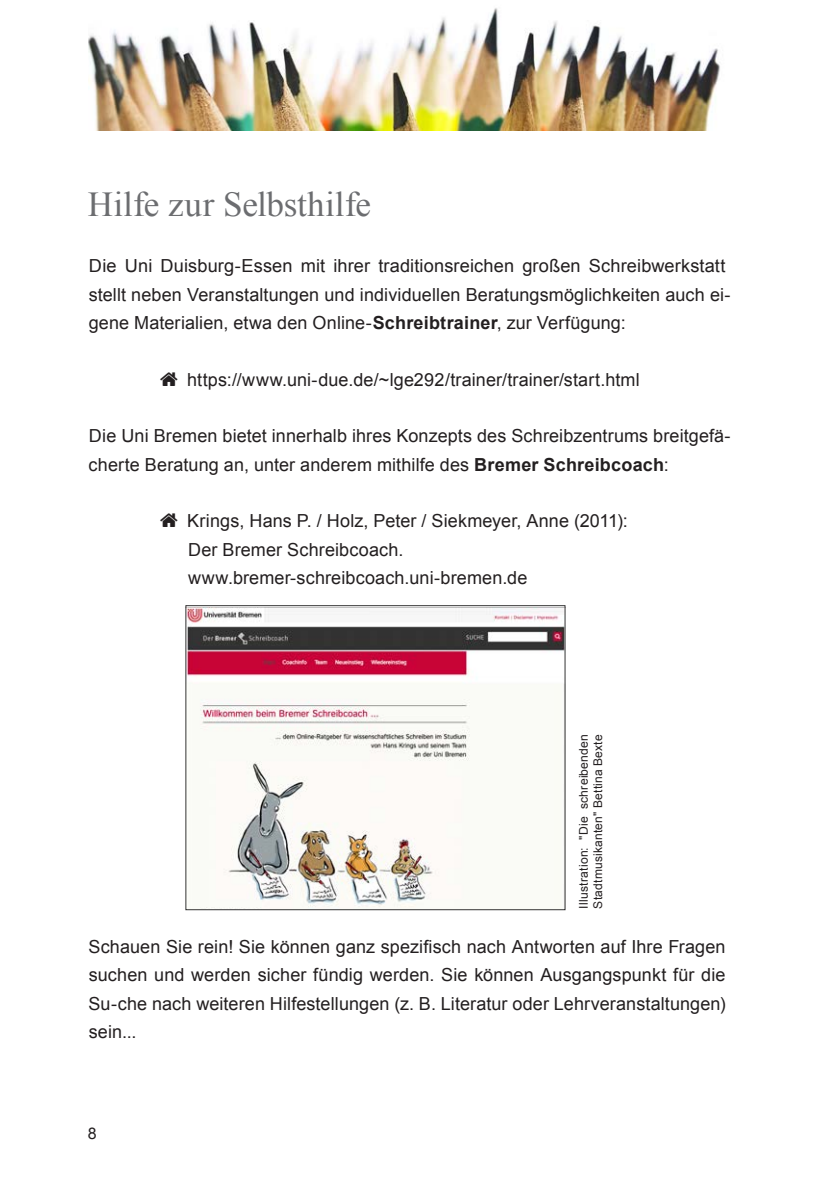
<style>
.page{position:relative;width:840px;height:1191px;background:#fff}
.page>*{position:absolute;margin:0;border:0;box-sizing:border-box;transform-origin:0 0}
._01_Headline_Innense{font:35px "Times New Roman";color:#6c6d70}
._03_Fließtext_9pt_4{font:18px/28.4px "Arial";letter-spacing:.005em;color:#231f20}
.t1{font:16px "Arial";color:#231f20}
._03_Fließtext_9pt_4-2{font:12px/14.4px "Arial";letter-spacing:.02em;color:#231f20}
.s1{font-weight:700}
</style>
<div class="page">
<img style="left:187px;top:607px;width:376px;height:301px">
<div style="left:185px;top:605px;width:380px;height:305px;border:1px solid #333"></div>
<img style="left:88px;top:8px;width:632px;height:122px">
<p class="_01_Headline_Innense" style="left:88px;top:180px;width:284px">Hilfe zur Selbsthilfe</p>
<p class="_03_Fließtext_9pt_4" style="left:89px;top:252px;width:643px">Die Uni Duisburg-Essen mit ihrer traditionsreichen großen Schreibwerkstatt stellt neben Veranstaltungen und individuellen Beratungsmöglichkeiten auch ei&shy;gene Materialien, etwa den Online-<span class="s1">Schreibtrainer</span>, zur Verfügung:</p>
<p class="_03_Fließtext_9pt_4" style="left:187px;top:365px;width:454px">https://www.uni-due.de/~lge292/trainer/trainer/start.html</p>
<p class="_03_Fließtext_9pt_4" style="left:88px;top:422px;width:643px">Die Uni Bremen bietet innerhalb ihres Konzepts des Schreibzentrums breitgefä&shy;cherte Beratung an, unter anderem mithilfe des <span class="s1">Bremer Schreibcoach</span>:</p>
<p class="_03_Fließtext_9pt_4" style="left:187px;top:507px;width:442px">Krings, Hans P. / Holz, Peter / Siekmeyer, Anne (2011):</p>
<p class="_03_Fließtext_9pt_4" style="left:188px;top:535px;width:216px">Der Bremer Schreibcoach.</p>
<p class="_03_Fließtext_9pt_4" style="left:188px;top:564px;width:340px">www.bremer-schreibcoach.uni-bremen.de</p>
<p class="_03_Fließtext_9pt_4-2" style="left:576px;top:908px;width:176px;rotate:-90deg">Illustration: "Die schreibenden<br>Stadtmusikanten" Bettina Bexte</p>
<p class="_03_Fließtext_9pt_4" style="left:88px;top:932px;width:638px;text-align:justify">Schauen Sie rein! Sie können ganz spezifisch nach Antworten auf Ihre Fragen suchen und werden sicher fündig werden. Sie können Ausgangspunkt für die Su-che nach weiteren Hilfestellungen (z. B. Literatur oder Lehrveranstaltungen) sein...</p>
<p class="t1" style="left:88px;top:1122px;width:10px">8</p>
</div>
